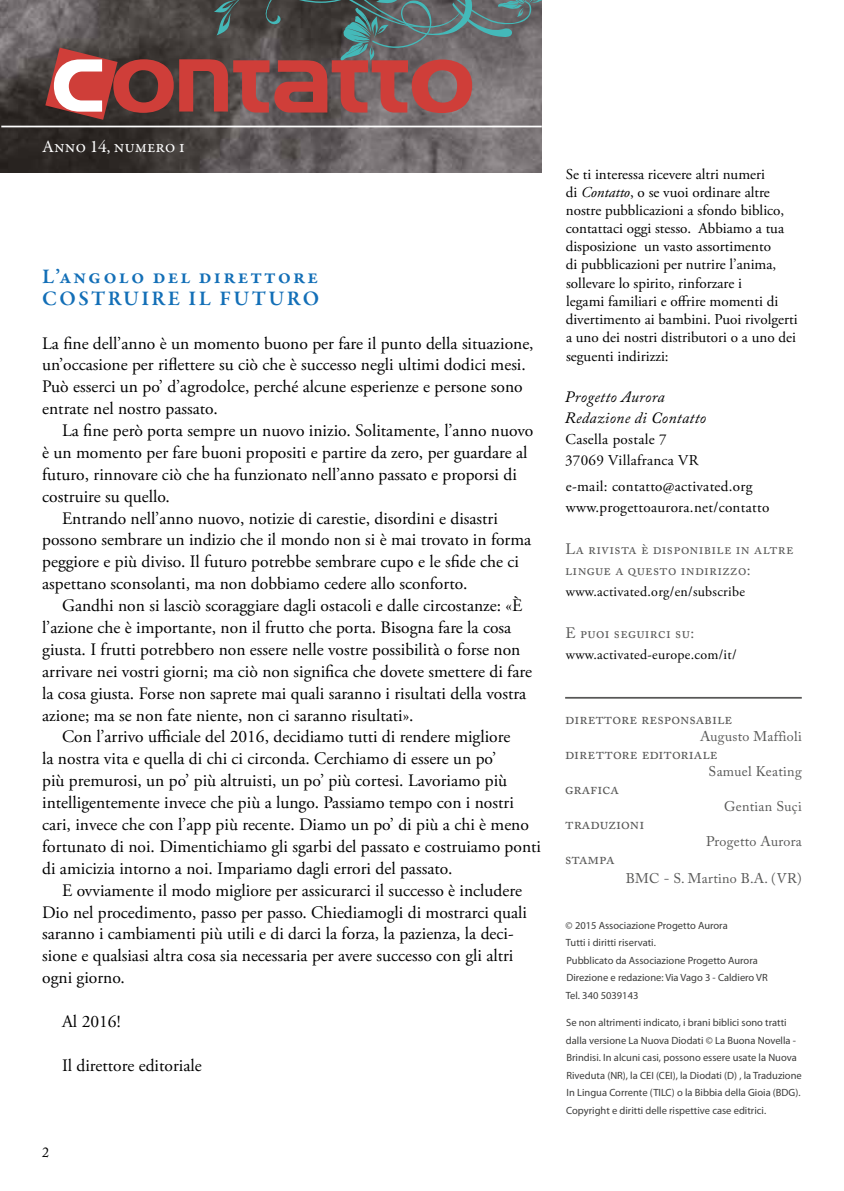
<style>
.page{position:relative;width:844px;height:1191px;background:#fff}
.page>*{position:absolute;margin:0;border:0;box-sizing:border-box;transform-origin:0 0}
.t1{font:600 21px/21.9px "Garamond Premr Pro";letter-spacing:.105em;color:#136fb7}
.t2{font:17.5px/21.9px "Adobe Garamond Pro";color:#000}
.t3{font:17.5px "Garamond Premr Pro";color:#fff}
.t4{font:15.75px "Adobe Caslon Pro";color:#575756}
.t5{font:italic 15.75px/21px "Adobe Caslon Pro";letter-spacing:.02em;color:#000}
.t6{font:15.05px/18.2px "Adobe Garamond Pro";color:#000}
.t7{font:15.05px/21px "Adobe Garamond Pro";letter-spacing:.02em;color:#000}
.t8{font:15.05px/21px "Adobe Caslon Pro";letter-spacing:.02em;color:#575756}
.t9{font:14px "Adobe Caslon Pro";letter-spacing:.02em;color:#575756}
.t10{font:14px "Adobe Garamond Pro";letter-spacing:.02em;color:#000}
.t11{font:14px "Adobe Caslon Pro";color:#000}
.t12{font:10.5px/17.5px "Myriad Pro";color:#3c3c3b}
.s1{font-style:italic}
</style>
<div class="page">
<img style="left:0;top:0;width:541px;height:172px">
<hr style="left:1px;top:126px;width:540px;height:1px;background:#fff">
<hr style="left:565px;top:697px;width:236px;height:1px;background:#575756">
<svg style="left:45px;top:0;width:497px;height:120px;background:#775957"></svg>
<p class="t3" style="left:42px;top:136px;width:144px">Anno 14, numero i</p>
<p class="t1" style="left:42px;top:266px;width:278px">L’angolo del direttore<br>Costruire il futuro</p>
<p class="t2" style="left:42px;top:333px;width:493px">La fine dell’anno è un momento buono per fare il punto della situazione, un’occasione per riflettere su ciò che è successo negli ultimi dodici mesi.<br>Può esserci un po’ d’agrodolce, perché alcune esperienze e persone sono entrate nel nostro passato.</p>
<p class="t2" style="left:62px;top:420px;width:472px">La fine però porta sempre un nuovo inizio. Solitamente, l’anno nuovo</p>
<p class="t2" style="left:42px;top:442px;width:486px">è un momento per fare buoni propositi e partire da zero, per guardare al</p>
<p class="t2" style="left:42px;top:464px;width:476px">futuro, rinnovare ciò che ha funzionato nell’anno passato e proporsi di</p>
<p class="t2" style="left:42px;top:486px;width:129px">costruire su quello.</p>
<p class="t2" style="left:62px;top:508px;width:437px">Entrando nell’anno nuovo, notizie di carestie, disordini e disastri</p>
<p class="t2" style="left:42px;top:529px;width:490px">possono sembrare un indizio che il mondo non si è mai trovato in forma</p>
<p class="t2" style="left:42px;top:551px;width:478px">peggiore e più diviso. Il futuro potrebbe sembrare cupo e le sfide che ci</p>
<p class="t2" style="left:42px;top:573px;width:426px">aspettano sconsolanti, ma non dobbiamo cedere allo sconforto.</p>
<p class="t2" style="left:62px;top:595px;width:461px">Gandhi non si lasciò scoraggiare dagli ostacoli e dalle circostanze: «È</p>
<p class="t2" style="left:42px;top:617px;width:470px">l’azione che è importante, non il frutto che porta. Bisogna fare la cosa</p>
<p class="t2" style="left:42px;top:639px;width:479px">giusta. I frutti potrebbero non essere nelle vostre possibilità o forse non</p>
<p class="t2" style="left:42px;top:661px;width:491px">arrivare nei vostri giorni; ma ciò non significa che dovete smettere di fare</p>
<p class="t2" style="left:42px;top:683px;width:485px">la cosa giusta. Forse non saprete mai quali saranno i risultati della vostra</p>
<p class="t2" style="left:42px;top:704px;width:373px">azione; ma se non fate niente, non ci saranno risultati».</p>
<p class="t2" style="left:62px;top:726px;width:449px">Con l’arrivo ufficiale del 2016, decidiamo tutti di rendere migliore</p>
<p class="t2" style="left:42px;top:748px;width:455px">la nostra vita e quella di chi ci circonda. Cerchiamo di essere un po’</p>
<p class="t2" style="left:42px;top:770px;width:466px">più premurosi, un po’ più altruisti, un po’ più cortesi. Lavoriamo più</p>
<p class="t2" style="left:42px;top:792px;width:473px">intelligentemente invece che più a lungo. Passiamo tempo con i nostri</p>
<p class="t2" style="left:42px;top:814px;width:488px">cari, invece che con l’app più recente. Diamo un po’ di più a chi è meno</p>
<p class="t2" style="left:42px;top:836px;width:500px">fortunato di noi. Dimentichiamo gli sgarbi del passato e costruiamo ponti</p>
<p class="t2" style="left:42px;top:858px;width:411px">di amicizia intorno a noi. Impariamo dagli errori del passato.</p>
<p class="t2" style="left:62px;top:879px;width:461px">E ovviamente il modo migliore per assicurarci il successo è includere</p>
<p class="t2" style="left:42px;top:901px;width:486px">Dio nel procedimento, passo per passo. Chiediamogli di mostrarci quali</p>
<p class="t2" style="left:42px;top:923px;width:473px">saranno i cambiamenti più utili e di darci la forza, la pazienza, la deci-</p>
<p class="t2" style="left:42px;top:945px;width:472px">sione e qualsiasi altra cosa sia necessaria per avere successo con gli altri</p>
<p class="t2" style="left:42px;top:967px;width:84px">ogni giorno.</p>
<p class="t2" style="left:62px;top:1011px;width:60px">Al 2016!</p>
<p class="t2" style="left:62px;top:1054px;width:141px">Il direttore editoriale</p>
<p class="t11" style="left:42px;top:1144px;width:8px">2</p>
<p class="t6" style="left:565px;top:166px;width:233px">Se ti interessa ricevere altri numeri<br>di <span class="s1">Contatto</span>, o se vuoi ordinare altre nostre pubblicazioni a sfondo biblico, contattaci oggi stesso. Abbiamo a tua disposizione un vasto assortimento<br>di pubblicazioni per nutrire l’anima, sollevare lo spirito, rinforzare i<br>legami familiari e offrire momenti di divertimento ai bambini. Puoi rivolgerti a uno dei nostri distributori o a uno dei seguenti indirizzi:</p>
<p class="t5" style="left:564px;top:386px;width:143px">Progetto Aurora<br>Redazione di Contatto</p>
<p class="t7" style="left:565px;top:429px;width:135px">Casella postale 7<br>37069 Villafranca VR</p>
<p class="t7" style="left:565px;top:476px;width:205px">e-mail: contatto@activated.org www.progettoaurora.net/contatto</p>
<p class="t8" style="left:565px;top:538px;width:230px">La rivista è disponibile in altre lingue a questo indirizzo:</p>
<p class="t10" style="left:565px;top:583px;width:180px">www.activated.org/en/subscribe</p>
<p class="t8" style="left:565px;top:622px;width:130px">E puoi seguirci su:</p>
<p class="t10" style="left:565px;top:646px;width:172px">www.activated-europe.com/it/</p>
<p class="t4" style="left:565px;top:709px;width:168px">direttore responsabile</p>
<p class="t9" style="left:700px;top:728px;width:103px">Augusto Maffioli</p>
<p class="t4" style="left:565px;top:744px;width:154px">direttore editoriale</p>
<p class="t9" style="left:708px;top:763px;width:95px">Samuel Keating</p>
<p class="t4" style="left:565px;top:779px;width:55px">grafica</p>
<p class="t9" style="left:723px;top:798px;width:79px">Gentian Suçi</p>
<p class="t4" style="left:565px;top:814px;width:81px">traduzioni</p>
<p class="t9" style="left:706px;top:833px;width:97px">Progetto Aurora</p>
<p class="t4" style="left:565px;top:849px;width:51px">stampa</p>
<p class="t9" style="left:625px;top:870px;width:177px">BMC - S. Martino B.A. (VR)</p>
<p class="t12" style="left:565px;top:916px;width:203px">© 2015 Associazione Progetto Aurora<br>Tutti i diritti riservati.<br>Pubblicato da Associazione Progetto Aurora Direzione e redazione: Via Vago 3 - Caldiero VR Tel. 340 5039143</p>
<p class="t12" style="left:565px;top:1013px;width:237px">Se non altrimenti indicato, i brani biblici sono tratti dalla versione La Nuova Diodati © La Buona Novella - Brindisi. In alcuni casi, possono essere usate la Nuova Riveduta (NR), la CEI (CEI), la Diodati (D) , la Traduzione In Lingua Corrente (TILC) o la Bibbia della Gioia (BDG).<br>Copyright e diritti delle rispettive case editrici.</p>
</div>
